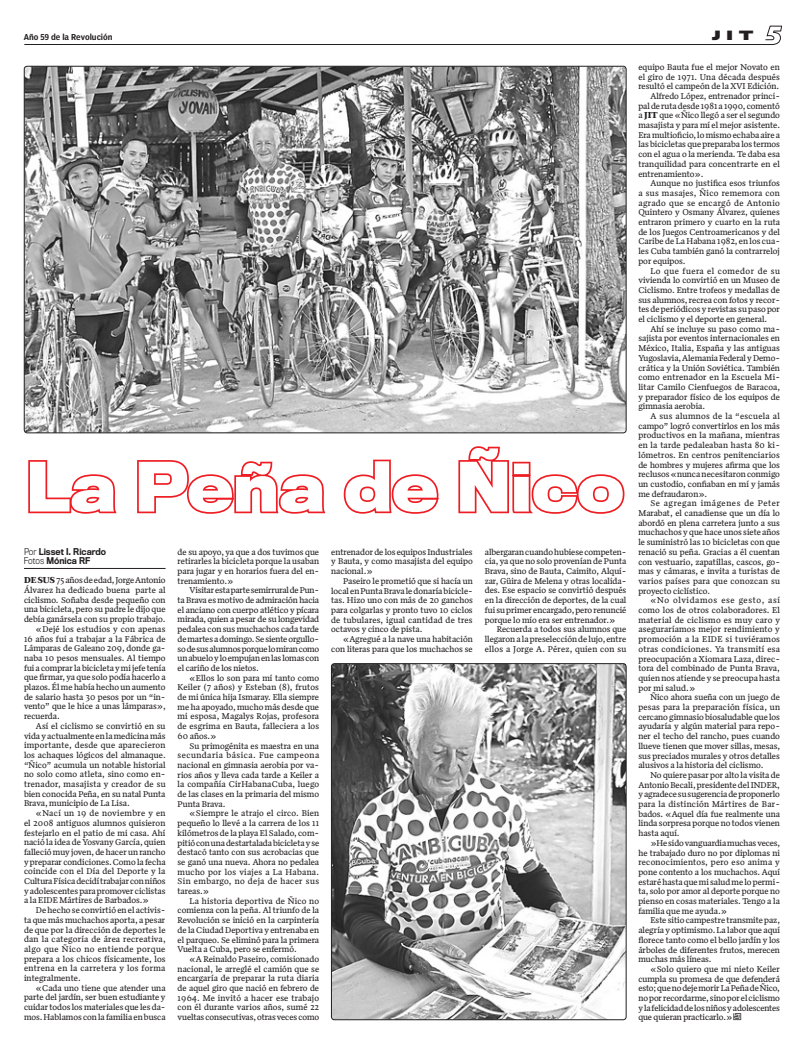
<style>
.page{position:relative;width:804px;height:1044px;background:#fff}
.page>*{position:absolute;margin:0;border:0;box-sizing:border-box;transform-origin:0 0}
.TIT_2{font:700 63px "Titling Gothic FB Normal";color:#fff}
.t1{font:900 12px "Titling Gothic FB Extended";color:#231f20}
.BODY_-_1{font:8.7px/9.7px "Quiosco Three";color:#231f20;text-align:justify}
.CREDITOS{font:500 8.7px/9.7px "Titling Gothic FB Narrow";color:#231f20}
.t2{font:8px "Poynter Agate Cond Three";color:#231f20}
.s1{font-weight:300}
.s2{font-weight:700}
.s3{font-family:"JITSIMBOLOS"}
</style>
<div class="page">
<svg style="left:24px;top:25px;width:759px;height:20px"></svg>
<hr style="left:24px;top:568px;width:142px;height:1px;background:#231f20">
<img style="left:24px;top:66px;width:602px;height:367px">
<svg style="left:28px;top:460px;width:89px;height:54px"></svg>
<svg style="left:137px;top:460px;width:189px;height:54px"></svg>
<svg style="left:343px;top:459px;width:96px;height:55px"></svg>
<svg style="left:458px;top:446px;width:167px;height:68px"></svg>
<img style="left:331px;top:665px;width:295px;height:355px">
<div style="left:331px;top:663px;width:295px;height:357px;border:1px solid #231f20;border-radius:3px"></div>
<p class="t2" style="left:24px;top:32px;width:90px">Año 59 de la Revolución</p>
<p class="t1" style="left:712px;top:29px;width:43px">JIT</p>
<p class="TIT_2" style="left:26px;top:451px;width:599px">La Peña de Ñico</p>
<p class="CREDITOS" style="left:24px;top:547px;width:84px"><span class="s1">Por</span> Lisset I. Ricardo<br><span class="s1">Fotos</span> Mónica RF</p>
<p class="BODY_-_1" style="left:24px;top:575px;width:143px"><span class="s2">DE SUS</span> 75 años de edad, Jorge Antonio Álvarez ha dedicado buena parte al ciclismo. Soñaba desde pequeño con una bicicleta, pero su padre le dijo que debía ganársela con su propio trabajo.</p>
<p class="BODY_-_1" style="left:24px;top:624px;width:143px;text-indent:12px">«Dejé los estudios y con apenas 16 años fui a trabajar a la Fábrica de Lámparas de Galeano 209, donde ga&shy;naba 10 pesos mensuales. Al tiempo fui a comprar la bicicleta y mi jefe tenía que firmar, ya que solo podía hacerlo a plazos. Él me había hecho un aumento de salario hasta 30 pesos por un “in&shy;vento” que le hice a unas lámparas», recuerda.</p>
<p class="BODY_-_1" style="left:24px;top:721px;width:143px;text-indent:12px">Así el ciclismo se convirtió en su vida y actualmente en la medicina más importante, desde que aparecieron los achaques lógicos del almanaque. “Ñico” acumula un notable historial no solo como atleta, sino como en&shy;trenador, masajista y creador de su bien conocida Peña, en su natal Punta Brava, municipio de La Lisa.</p>
<p class="BODY_-_1" style="left:24px;top:808px;width:143px;text-indent:12px">«Nací un 19 de noviembre y en el 2008 antiguos alumnos quisieron festejarlo en el patio de mi casa. Ahí nació la idea de Yosvany García, quien falleció muy joven, de hacer un rancho y preparar condiciones. Como la fecha coincide con el Día del Deporte y la Cultura Física decidí trabajar con niños y adolescentes para promover ciclistas a la EIDE Mártires de Barbados.»</p>
<p class="BODY_-_1" style="left:24px;top:905px;width:143px;text-indent:12px">De hecho se convirtió en el activis&shy;ta que más muchachos aporta, a pesar de que por la dirección de deportes le dan la categoría de área recreativa, algo que Ñico no entiende porque prepara a los chicos físicamente, los entrena en la carretera y los forma integralmente.</p>
<p class="BODY_-_1" style="left:24px;top:983px;width:143px;text-indent:12px">«Cada uno tiene que atender una parte del jardín, ser buen estudiante y cuidar todos los materiales que les da&shy;mos. Hablamos con la familia en busca</p>
<p class="BODY_-_1" style="left:178px;top:547px;width:143px">de su apoyo, ya que a dos tuvimos que retirarles la bicicleta porque la usaban para jugar y en horarios fuera del en&shy;trenamiento.»</p>
<p class="BODY_-_1" style="left:178px;top:585px;width:143px;text-indent:12px">Visitar esta parte semirrural de Pun&shy;ta Brava es motivo de admiración hacia el anciano con cuerpo atlético y pícara mirada, quien a pesar de su longevidad pedalea con sus muchachos cada tarde de martes a domingo. Se siente orgullo&shy;so de sus alumnos porque lo miran como un abuelo y lo empujan en las lomas con el cariño de los nietos.</p>
<p class="BODY_-_1" style="left:178px;top:673px;width:143px;text-indent:12px">«Ellos lo son para mí tanto como Keiler (7 años) y Esteban (8), frutos de mi única hija Ismaray. Ella siempre me ha apoyado, mucho más desde que mi esposa, Magalys Rojas, profesora de esgrima en Bauta, falleciera a los 60 años.»</p>
<p class="BODY_-_1" style="left:178px;top:741px;width:143px;text-indent:12px">Su primogénita es maestra en una secundaria básica. Fue campeona nacional en gimnasia aerobia por va&shy;rios años y lleva cada tarde a Keiler a la compañía CirHabanaCuba, luego de las clases en la primaria del mismo Punta Brava.</p>
<p class="BODY_-_1" style="left:178px;top:808px;width:143px;text-indent:12px">«Siempre le atrajo el circo. Bien pequeño lo llevé a la carrera de los 11 kilómetros de la playa El Salado, com&shy;pitió con una destartalada bicicleta y se destacó tanto con sus acrobacias que se ganó una nueva. Ahora no pedalea mucho por los viajes a La Habana.<br>Sin embargo, no deja de hacer sus tareas.»</p>
<p class="BODY_-_1" style="left:178px;top:896px;width:143px;text-indent:12px">La historia deportiva de Ñico no comienza con la peña. Al triunfo de la Revolución se inició en la carpintería de la Ciudad Deportiva y entrenaba en el parqueo. Se eliminó para la primera Vuelta a Cuba, pero se enfermó.</p>
<p class="BODY_-_1" style="left:178px;top:954px;width:143px;text-indent:12px">«A Reinaldo Paseiro, comisionado nacional, le arreglé el camión que se encargaría de preparar la ruta diaria de aquel giro que nació en febrero de 1964. Me invitó a hacer ese trabajo con él durante varios años, sumé 22 vueltas consecutivas, otras veces como</p>
<p class="BODY_-_1" style="left:331px;top:547px;width:143px">entrenador de los equipos Industriales y Bauta, y como masajista del equipo nacional.»</p>
<p class="BODY_-_1" style="left:331px;top:576px;width:143px;text-indent:12px">Paseiro le prometió que si hacía un local en Punta Brava le donaría bicicle&shy;tas. Hizo uno con más de 20 ganchos para colgarlas y pronto tuvo 10 ciclos de tubulares, igual cantidad de tres octavos y cinco de pista.</p>
<p class="BODY_-_1" style="left:331px;top:634px;width:143px;text-align:right">«Agregué a la nave una habitación con literas para que los muchachos se</p>
<p class="BODY_-_1" style="left:485px;top:547px;width:143px">albergaran cuando hubiese competen&shy;cia, ya que no solo provenían de Punta Brava, sino de Bauta, Caimito, Alquí&shy;zar, Güira de Melena y otras localida&shy;des. Ese espacio se convirtió después en la dirección de deportes, de la cual fui su primer encargado, pero renuncié porque lo mío era ser entrenador.»</p>
<p class="BODY_-_1" style="left:485px;top:624px;width:143px;text-indent:12px">Recuerda a todos sus alumnos que llegaron a la preselección de lujo, entre ellos a Jorge A. Pérez, quien con su</p>
<p class="BODY_-_1" style="left:638px;top:62px;width:143px">equipo Bauta fue el mejor Novato en el giro de 1971. Una década después resultó el campeón de la XVI Edición.</p>
<p class="BODY_-_1" style="left:638px;top:91px;width:143px;text-indent:12px">Alfredo López, entrenador princi&shy;pal de ruta desde 1981 a 1990, comentó a <span class="s2">JIT</span> que «Ñico llegó a ser el segundo masajista y para mí el mejor asistente.<br>Era multioficio, lo mismo echaba aire a las bicicletas que preparaba los termos con el agua o la merienda. Te daba esa tranquilidad para concentrarte en el entrenamiento».</p>
<p class="BODY_-_1" style="left:638px;top:178px;width:143px;text-indent:12px">Aunque no justifica esos triunfos a sus masajes, Ñico rememora con agrado que se encargó de Antonio Quintero y Osmany Álvarez, quienes entraron primero y cuarto en la ruta de los Juegos Centroamericanos y del Caribe de La Habana 1982, en los cua&shy;les Cuba también ganó la contrarreloj por equipos.</p>
<p class="BODY_-_1" style="left:638px;top:266px;width:143px;text-indent:12px">Lo que fuera el comedor de su vivienda lo convirtió en un Museo de Ciclismo. Entre trofeos y medallas de sus alumnos, recrea con fotos y recor&shy;tes de periódicos y revistas su paso por el ciclismo y el deporte en general.</p>
<p class="BODY_-_1" style="left:638px;top:324px;width:143px;text-indent:12px">Ahí se incluye su paso como ma&shy;sajista por eventos internacionales en México, Italia, España y las antiguas Yugoslavia, Alemania Federal y Demo&shy;crática y la Unión Soviética. También como entrenador en la Escuela Mi&shy;litar Camilo Cienfuegos de Baracoa, y preparador físico de los equipos de gimnasia aerobia.</p>
<p class="BODY_-_1" style="left:638px;top:411px;width:143px;text-indent:12px">A sus alumnos de la “escuela al campo” logró convertirlos en los más productivos en la mañana, mientras en la tarde pedaleaban hasta 80 ki&shy;lómetros. En centros penitenciarios de hombres y mujeres afirma que los reclusos «nunca necesitaron conmigo un custodio, confiaban en mí y jamás me defraudaron».</p>
<p class="BODY_-_1" style="left:638px;top:498px;width:143px;text-indent:12px">Se agregan imágenes de Peter Marabat, el canadiense que un día lo abordó en plena carretera junto a sus muchachos y que hace unos siete años le suministró las 10 bicicletas con que renació su peña. Gracias a él cuentan con vestuario, zapatillas, cascos, go&shy;mas y cámaras, e invita a turistas de varios países para que conozcan su proyecto ciclístico.</p>
<p class="BODY_-_1" style="left:638px;top:595px;width:143px;text-indent:12px">«No olvidamos ese gesto, así como los de otros colaboradores. El material de ciclismo es muy caro y aseguraríamos mejor rendimiento y promoción a la EIDE si tuviéramos otras condiciones. Ya transmití esa preocupación a Xiomara Laza, direc&shy;tora del combinado de Punta Brava, quien nos atiende y se preocupa hasta por mi salud.»</p>
<p class="BODY_-_1" style="left:638px;top:692px;width:143px;text-indent:12px">Ñico ahora sueña con un juego de pesas para la preparación física, un cercano gimnasio biosaludable que los ayudaría y algún material para repo&shy;ner el techo del rancho, pues cuando llueve tienen que mover sillas, mesas, sus preciados murales y otros detalles alusivos a la historia del ciclismo.</p>
<p class="BODY_-_1" style="left:638px;top:770px;width:143px;text-indent:12px">No quiere pasar por alto la visita de Antonio Becali, presidente del INDER, y agradece su sugerencia de proponerlo para la distinción Mártires de Bar&shy;bados. «Aquel día fue realmente una linda sorpresa porque no todos vienen hasta aquí.</p>
<p class="BODY_-_1" style="left:638px;top:838px;width:143px;text-indent:12px">»He sido vanguardia muchas veces, he trabajado duro no por diplomas ni reconocimientos, pero eso anima y pone contento a los muchachos. Aquí estaré hasta que mi salud me lo permi&shy;ta, solo por amor al deporte porque no pienso en cosas materiales. Tengo a la familia que me ayuda.»</p>
<p class="BODY_-_1" style="left:638px;top:916px;width:143px;text-indent:12px">Este sitio campestre transmite paz, alegría y optimismo. La labor que aquí florece tanto como el bello jardín y los árboles de diferentes frutos, merecen muchas más líneas.</p>
<p class="BODY_-_1" style="left:638px;top:964px;width:143px;text-indent:12px">«Solo quiero que mi nieto Keiler cumpla su promesa de que defenderá esto; que no deje morir La Peña de Ñico, no por recordarme, sino por el ciclismo y la felicidad de los niños y adolescentes que quieran practicarlo.» <span class="s3">L</span></p>
</div>
